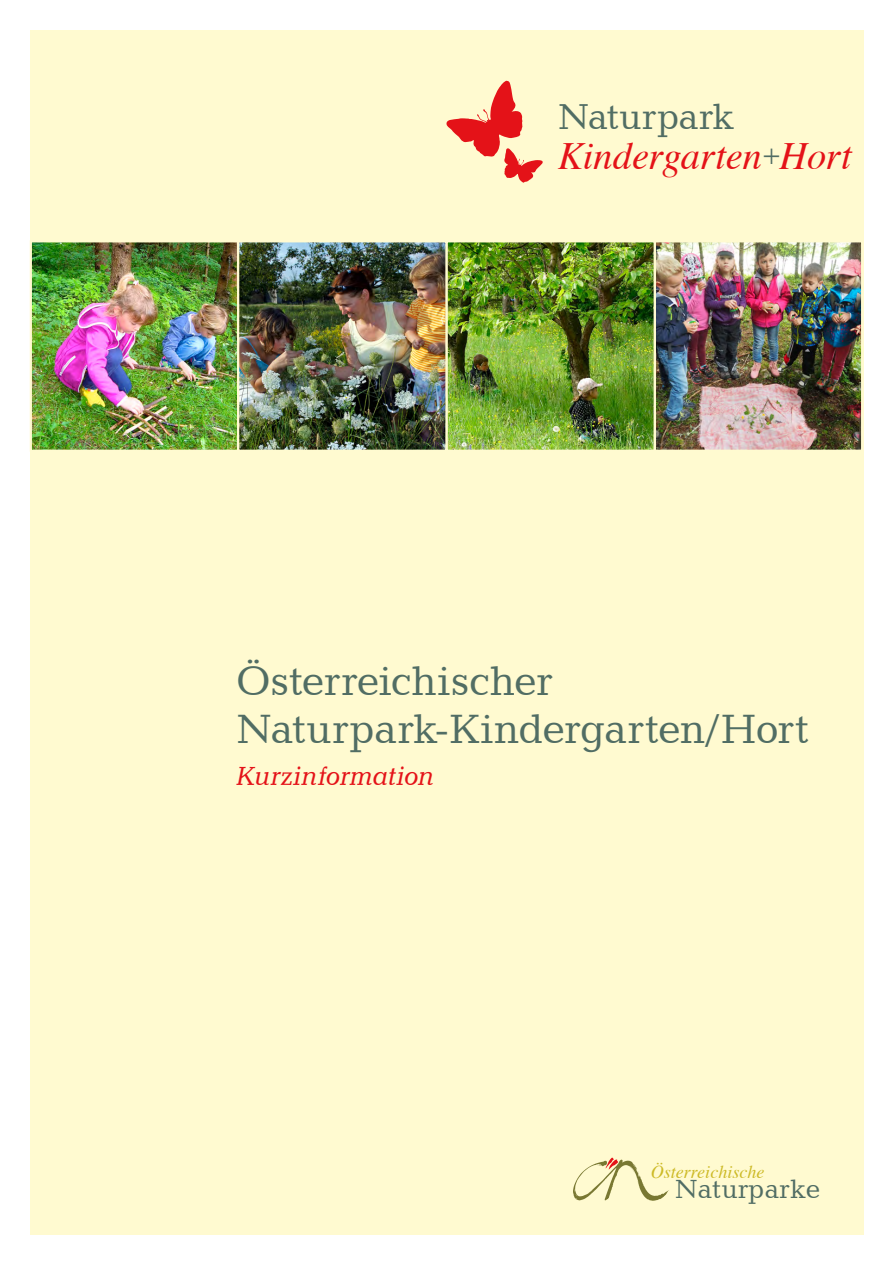
<style>
.page{position:relative;width:893px;height:1263px;background:#fff}
.page>*{position:absolute;margin:0;border:0;box-sizing:border-box;transform-origin:0 0}
.t1{font:42px/48px "Candida BT";letter-spacing:-.01em;color:#516d64}
.t2{font:italic 38.55px "Times";letter-spacing:-.005em;color:#e41218}
.t3{font:36.9px "Candida BT";letter-spacing:-.005em;color:#516d64}
.t4{font:italic 27px "Candida BT";color:#e41218}
.t5{font:27px "Candida BT";color:#516d64}
.t6{font:italic 18px "Times";color:#cdba27}
.s1{font-family:"Candida BT";font-style:normal;font-size:25.95px;color:#516d64}
</style>
<div class="page">
<div style="left:30px;top:30px;width:833px;height:1204px;background:#fffad0"></div>
<svg style="left:573px;top:1157px;width:96px;height:44px"></svg>
<img style="left:33px;top:243px;width:827px;height:206px">
<div style="left:445px;top:240px;width:211px;height:212px;border:2px solid #fffad0"></div>
<div style="left:30px;top:240px;width:209px;height:212px;border:2px solid #fffad0"></div>
<div style="left:654px;top:240px;width:209px;height:212px;border:2px solid #fffad0"></div>
<div style="left:237px;top:240px;width:211px;height:212px;border:2px solid #fffad0"></div>
<svg style="left:446px;top:81px;width:97px;height:102px"></svg>
<p class="t3" style="left:558px;top:94px;width:177px">Naturpark</p>
<p class="t2" style="left:558px;top:123px;width:296px">Kindergarten<span class="s1">+</span>Hort</p>
<p class="t1" style="left:236px;top:656px;width:574px">Österreichischer<br>Naturpark-Kindergarten/Hort</p>
<p class="t4" style="left:236px;top:759px;width:200px">Kurzinformation</p>
<p class="t6" style="left:651px;top:1156px;width:115px">Österreichische</p>
<p class="t5" style="left:675px;top:1172px;width:147px">Naturparke</p>
</div>
